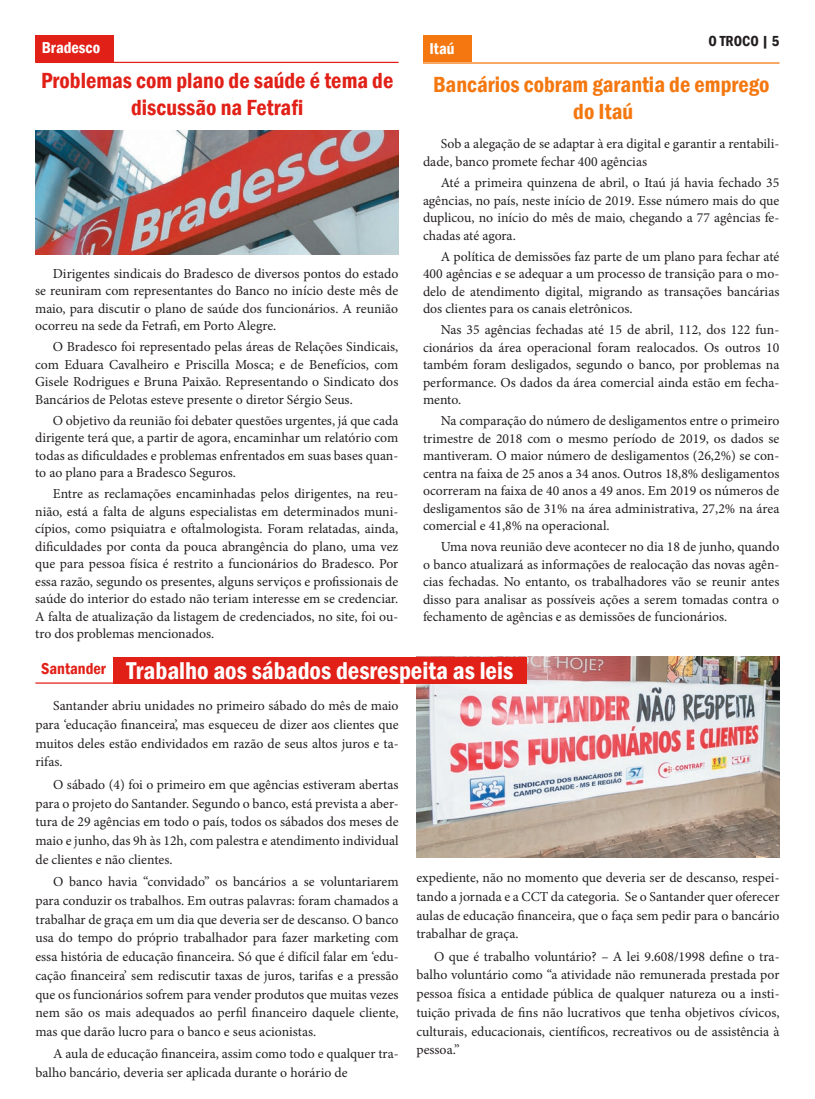
<style>
.page{position:relative;width:815px;height:1099px;background:#fff}
.page>*{position:absolute;margin:0;border:0;box-sizing:border-box;transform-origin:0 0}
.t1{font:600 condensed 25px "Franklin Gothic";color:#fff}
.t2{font:600 condensed 22.5px/27px "Franklin Gothic";color:#e12017;text-align:center}
.t3{font:600 condensed 22.5px "Franklin Gothic";color:#f4770f}
.t4{font:600 condensed 16.25px "Franklin Gothic";color:#fff}
.t5{font:600 condensed 16.25px "Franklin Gothic";color:#e12017}
.t6{font:600 condensed 15px "Franklin Gothic";color:#231f20}
.Texto_corrido{font:13.75px/17.5px "Minion Pro";color:#231f20;text-align:justify}
</style>
<div class="page">
<hr style="left:423px;top:62px;width:357px;height:2px;background:#f4770f">
<hr style="left:35px;top:62px;width:364px;height:1px;background:#e12017">
<div style="left:423px;top:35px;width:48px;height:27px;background:#f4770f"></div>
<img style="left:35px;top:130px;width:363px;height:124px">
<div style="left:35px;top:35px;width:79px;height:27px;background:#e12017"></div>
<img style="left:416px;top:656px;width:364px;height:201px">
<hr style="left:35px;top:682px;width:492px;height:1px;background:#e12017">
<div style="left:113px;top:656px;width:414px;height:27px;background:#e12017"></div>
<p class="t4" style="left:42px;top:36px;width:60px">Bradesco</p>
<p class="t2" style="left:41px;top:66px;width:354px">Problemas com plano de saúde é tema de discussão na Fetrafi</p>
<p class="Texto_corrido" style="left:35px;top:264px;width:365px;text-indent:18px">Dirigentes sindicais do Bradesco de diversos pontos do estado se reuniram com representantes do Banco no início deste mês de maio, para discutir o plano de saúde dos funcionários. A reunião ocorreu na sede da Fetrafi, em Porto Alegre.</p>
<p class="Texto_corrido" style="left:35px;top:338px;width:365px;text-indent:18px">O Bradesco foi representado pelas áreas de Relações Sindicais, com Eduara Cavalheiro e Priscilla Mosca; e de Benefícios, com Gisele Rodrigues e Bruna Paixão. Representando o Sindicato dos Bancários de Pelotas esteve presente o diretor Sérgio Seus.</p>
<p class="Texto_corrido" style="left:35px;top:411px;width:365px;text-indent:18px">O objetivo da reunião foi debater questões urgentes, já que cada dirigente terá que, a partir de agora, encaminhar um relatório com todas as dificuldades e problemas enfrentados em suas bases quan&shy;to ao plano para a Bradesco Seguros.</p>
<p class="Texto_corrido" style="left:35px;top:485px;width:365px;text-indent:18px">Entre as reclamações encaminhadas pelos dirigentes, na reu&shy;nião, está a falta de alguns especialistas em determinados muni&shy;cípios, como psiquiatra e oftalmologista. Foram relatadas, ainda, dificuldades por conta da pouca abrangência do plano, uma vez que para pessoa física é restrito a funcionários do Bradesco. Por essa razão, segundo os presentes, alguns serviços e profissionais de saúde do interior do estado não teriam interesse em se credenciar.<br>A falta de atualização da listagem de credenciados, no site, foi ou&shy;tro dos problemas mencionados.</p>
<p class="t4" style="left:430px;top:38px;width:27px">Itaú</p>
<p class="t6" style="left:709px;top:31px;width:73px">O TROCO | 5</p>
<p class="t3" style="left:433px;top:70px;width:338px">Bancários cobram garantia de emprego</p>
<p class="t3" style="left:573px;top:97px;width:61px">do Itaú</p>
<p class="Texto_corrido" style="left:423px;top:135px;width:358px;text-indent:18px">Sob a alegação de se adaptar à era digital e garantir a rentabili&shy;dade, banco promete fechar 400 agências</p>
<p class="Texto_corrido" style="left:423px;top:174px;width:358px;text-indent:18px">Até a primeira quinzena de abril, o Itaú já havia fechado 35 agências, no país, neste início de 2019. Esse número mais do que duplicou, no início do mês de maio, chegando a 77 agências fe&shy;chadas até agora.</p>
<p class="Texto_corrido" style="left:423px;top:247px;width:358px;text-indent:18px">A política de demissões faz parte de um plano para fechar até 400 agências e se adequar a um processo de transição para o mo&shy;delo de atendimento digital, migrando as transações bancárias dos clientes para os canais eletrônicos.</p>
<p class="Texto_corrido" style="left:423px;top:321px;width:358px;text-indent:18px">Nas 35 agências fechadas até 15 de abril, 112, dos 122 fun&shy;cionários da área operacional foram realocados. Os outros 10 também foram desligados, segundo o banco, por problemas na performance. Os dados da área comercial ainda estão em fecha&shy;mento.</p>
<p class="Texto_corrido" style="left:423px;top:412px;width:358px;text-indent:18px">Na comparação do número de desligamentos entre o primeiro trimestre de 2018 com o mesmo período de 2019, os dados se mantiveram. O maior número de desligamentos (26,2%) se con&shy;centra na faixa de 25 anos a 34 anos. Outros 18,8% desligamentos ocorreram na faixa de 40 anos a 49 anos. Em 2019 os números de desligamentos são de 31% na área administrativa, 27,2% na área comercial e 41,8% na operacional.</p>
<p class="Texto_corrido" style="left:423px;top:538px;width:358px;text-indent:18px">Uma nova reunião deve acontecer no dia 18 de junho, quando o banco atualizará as informações de realocação das novas agên&shy;cias fechadas. No entanto, os trabalhadores vão se reunir antes disso para analisar as possíveis ações a serem tomadas contra o fechamento de agências e as demissões de funcionários.</p>
<p class="t5" style="left:41px;top:657px;width:66px">Santander</p>
<p class="t1" style="left:127px;top:653px;width:388px">Trabalho aos sábados desrespeita as leis</p>
<p class="Texto_corrido" style="left:35px;top:696px;width:365px;line-height:18.8px;text-indent:18px">Santander abriu unidades no primeiro sábado do mês de maio para ‘educação financeira’, mas esqueceu de dizer aos clientes que muitos deles estão endividados em razão de seus altos juros e ta&shy;rifas.</p>
<p class="Texto_corrido" style="left:35px;top:775px;width:365px;line-height:18.8px;text-indent:18px">O sábado (4) foi o primeiro em que agências estiveram abertas para o projeto do Santander. Segundo o banco, está prevista a aber&shy;tura de 29 agências em todo o país, todos os sábados dos meses de maio e junho, das 9h às 12h, com palestra e atendimento individual de clientes e não clientes.</p>
<p class="Texto_corrido" style="left:35px;top:872px;width:365px;line-height:18.8px;text-indent:18px">O banco havia “convidado” os bancários a se voluntariarem para conduzir os trabalhos. Em outras palavras: foram chamados a trabalhar de graça em um dia que deveria ser de descanso. O banco usa do tempo do próprio trabalhador para fazer marketing com essa história de educação financeira. Só que é difícil falar em ‘edu&shy;cação financeira’ sem rediscutir taxas de juros, tarifas e a pressão que os funcionários sofrem para vender produtos que muitas vezes nem são os mais adequados ao perfil financeiro daquele cliente, mas que darão lucro para o banco e seus acionistas.</p>
<p class="Texto_corrido" style="left:35px;top:1044px;width:365px;line-height:18.8px;text-indent:18px">A aula de educação financeira, assim como todo e qualquer tra&shy;balho bancário, deveria ser aplicada durante o horário de</p>
<p class="Texto_corrido" style="left:416px;top:868px;width:365px;line-height:18.8px">expediente, não no momento que deveria ser de descanso, respei&shy;tando a jornada e a CCT da categoria. Se o Santander quer oferecer aulas de educação financeira, que o faça sem pedir para o bancário trabalhar de graça.</p>
<p class="Texto_corrido" style="left:416px;top:946px;width:365px;line-height:18.8px;text-indent:18px">O que é trabalho voluntário? – A lei 9.608/1998 define o tra&shy;balho voluntário como “a atividade não remunerada prestada por pessoa física a entidade pública de qualquer natureza ou a insti&shy;tuição privada de fins não lucrativos que tenha objetivos cívicos, culturais, educacionais, científicos, recreativos ou de assistência à pessoa.”</p>
</div>
